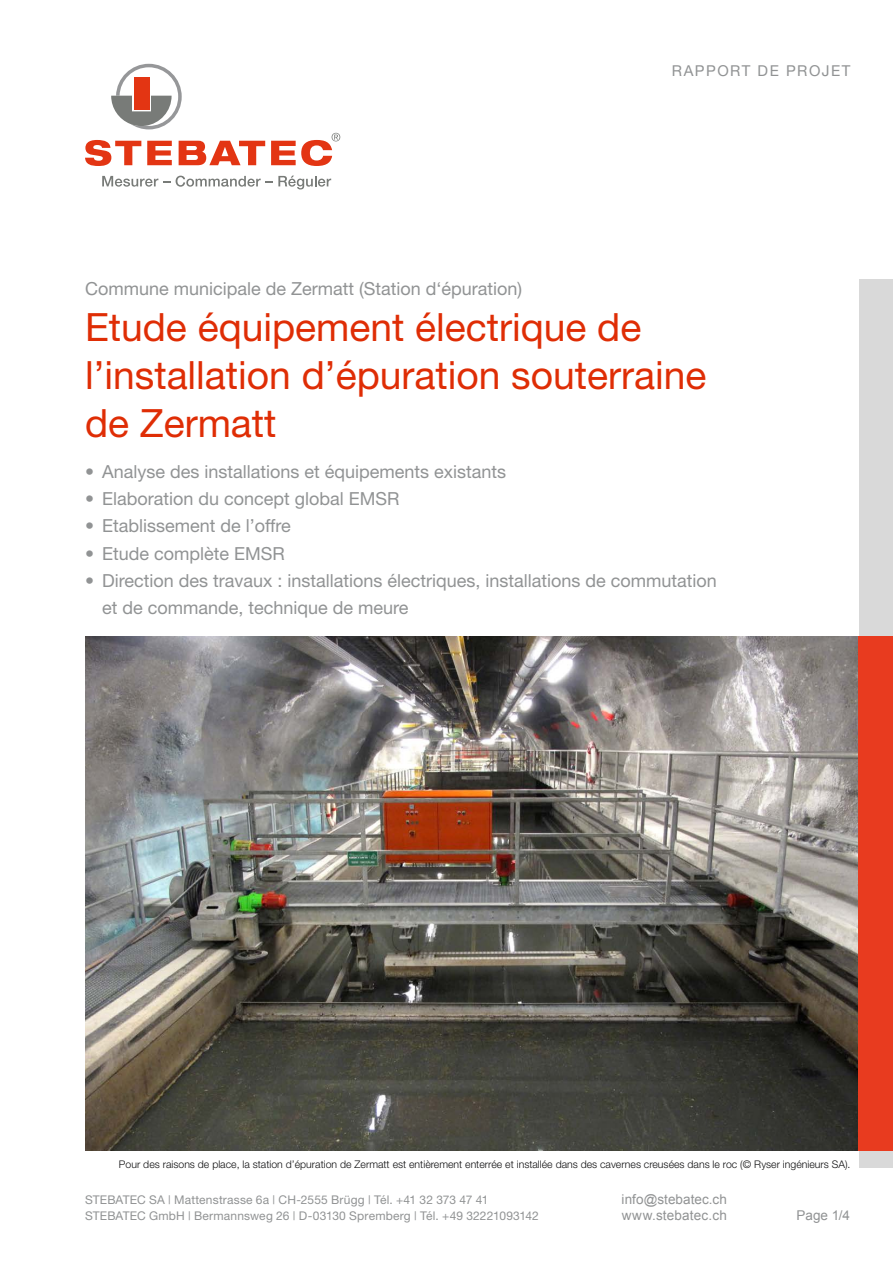
<style>
.page{position:relative;width:893px;height:1263px;background:#fff}
.page>*{position:absolute;margin:0;border:0;box-sizing:border-box;transform-origin:0 0}
.t1{font:39px/48px "Helvetica Neue";color:#df2d05}
.t2{font:18px/27px "Helvetica Neue";color:#919394}
.t3{font:15px "Helvetica Neue";letter-spacing:.1em;color:#919394}
.t4{font:13.5px "Arial";letter-spacing:.01em;color:#919394}
.t5{font:12px "Helvetica Neue";letter-spacing:.01em;color:#919394}
.t6{font:300 10.5px "Helvetica Neue";color:#101011}
</style>
<div class="page">
<div style="left:859px;top:280px;width:34px;height:888px;background:#d9d9d9"></div>
<svg style="left:85px;top:140px;width:56px;height:26px"></svg>
<svg style="left:147px;top:141px;width:25px;height:24px"></svg>
<svg style="left:179px;top:141px;width:86px;height:24px"></svg>
<svg style="left:111px;top:64px;width:71px;height:65px"></svg>
<div style="left:134px;top:77px;width:16px;height:33px;background:#e33513"></div>
<svg style="left:271px;top:133px;width:69px;height:33px"></svg>
<svg style="left:102px;top:176px;width:68px;height:11px"></svg>
<svg style="left:176px;top:176px;width:155px;height:13px"></svg>
<img style="left:85px;top:636px;width:774px;height:515px">
<div style="left:859px;top:636px;width:34px;height:515px;background:#e83b1f"></div>
<p class="t3" style="left:672px;top:61px;width:180px">RAPPORT DE PROJET</p>
<p class="t2" style="left:85px;top:275px;width:439px">Commune municipale de Zermatt (Station d‘épuration)</p>
<h1 class="t1" style="left:85px;top:303px;width:623px">Etude équipement électrique de l’installation d’épuration souterraine de Zermatt</h1>
<p class="t2" style="left:85px;top:458px;width:423px">• Analyse des installations et équipements existants</p>
<p class="t2" style="left:85px;top:485px;width:316px">• Elaboration du concept global EMSR</p>
<p class="t2" style="left:85px;top:512px;width:207px">• Etablissement de l’offre</p>
<p class="t2" style="left:85px;top:539px;width:201px">• Etude complète EMSR</p>
<p class="t2" style="left:102px;top:566px;width:616px;text-indent:-17px">• Direction des travaux : installations électriques, installations de commutation et de commande, technique de meure</p>
<p class="t6" style="left:119px;top:1157px;width:733px">Pour des raisons de place, la station d’épuration de Zermatt est entièrement enterrée et installée dans des cavernes creusées dans le roc (© Ryser ingénieurs SA).</p>
<p class="t5" style="left:85px;top:1193px;width:405px">STEBATEC SA | Mattenstrasse 6a | CH-2555 Brügg | Tél. +41 32 373 47 41</p>
<p class="t4" style="left:622px;top:1191px;width:107px">info@stebatec.ch</p>
<p class="t5" style="left:85px;top:1209px;width:455px">STEBATEC GmbH | Bermannsweg 26 | D-03130 Spremberg | Tél. +49 32221093142</p>
<p class="t4" style="left:622px;top:1207px;width:107px">www.stebatec.ch</p>
<p class="t4" style="left:796px;top:1207px;width:55px">Page 1/4</p>
</div>
